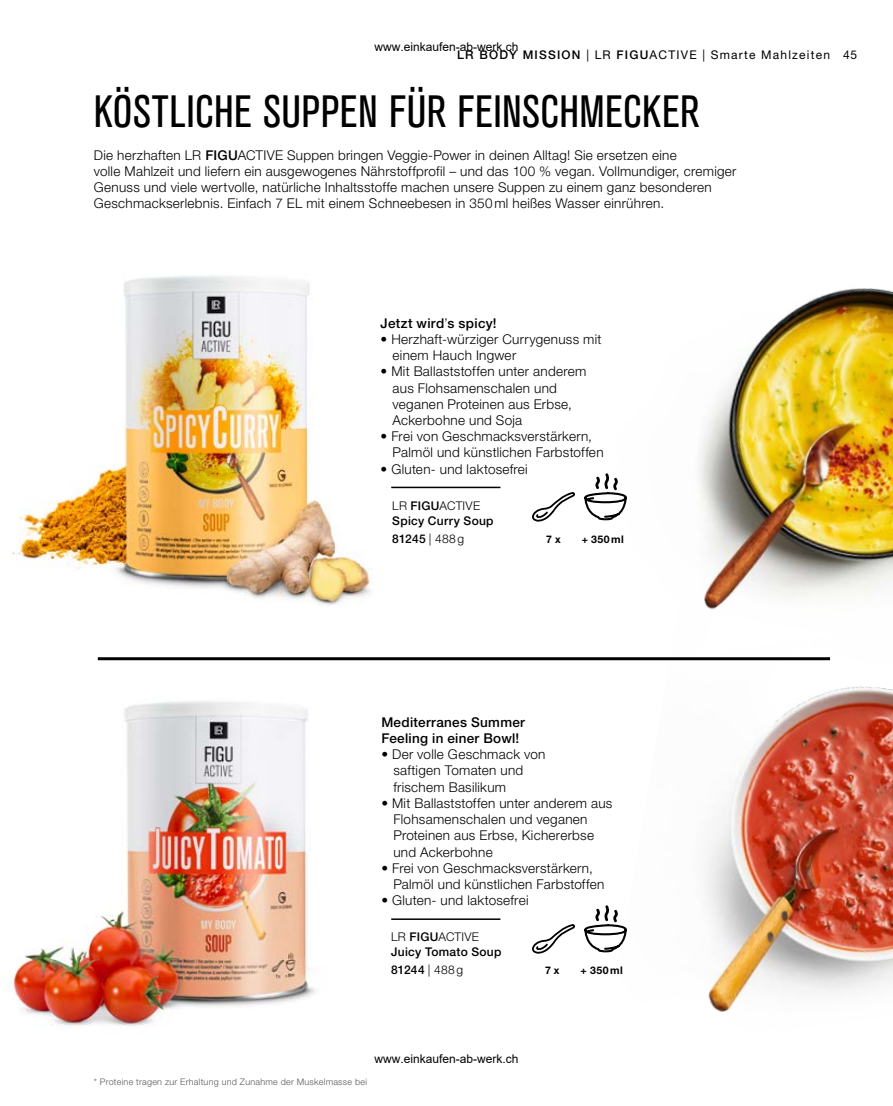
<style>
.page{position:relative;width:893px;height:1106px;background:#fff}
.page>*{position:absolute;margin:0;border:0;box-sizing:border-box;transform-origin:0 0}
.t1{font:condensed 45px "Akzidenz Grotesk BE";letter-spacing:.01em;color:#000}
.t2{font:300 13.5px/16.2px "Helvetica Neue LT Pro";letter-spacing:.02em;color:#000}
.t3{font:500 13.5px/16.2px "Helvetica Neue LT Pro";letter-spacing:.02em;color:#000}
.t4{font:500 12px/15px "Helvetica Neue LT Pro";letter-spacing:.025em;color:#000}
.t5{font:12px "Arial";color:#000}
.t6{font:12px "Helvetica Neue LT Pro";letter-spacing:.1em;color:#000}
.t7{font:700 10.5px "Helvetica Neue LT Pro";letter-spacing:.05em;color:#000}
.t8{font:300 9px "Helvetica Neue LT Pro";letter-spacing:.025em;color:#58595b}
.s1{font-weight:500}
.s2{font-weight:300}
.s3{font-weight:400}
</style>
<div class="page">
<img style="left:8px;top:701px;width:308px;height:325px">
<img style="left:12px;top:275px;width:416px;height:330px">
<img style="left:611px;top:657px;width:282px;height:355px">
<img style="left:699px;top:288px;width:194px;height:321px">
<hr style="left:391px;top:486px;width:109px;height:2px;background:#000">
<hr style="left:391px;top:918px;width:109px;height:2px;background:#000">
<svg style="left:532px;top:492px;width:43px;height:30px"></svg>
<svg style="left:584px;top:473px;width:43px;height:48px"></svg>
<svg style="left:532px;top:924px;width:43px;height:30px"></svg>
<svg style="left:584px;top:904px;width:44px;height:49px"></svg>
<hr style="left:98px;top:657px;width:732px;height:3px;background:#000">
<div style="left:372px;top:708px;width:249px;height:206px;background:#fff"></div>
<p class="t5" style="left:374px;top:39px;width:146px">www.einkaufen-ab-werk.ch</p>
<p class="t6" style="left:457px;top:47px;width:402px"><span class="s1">LR BODY MISSION</span> | LR <span class="s1">FIGU</span>ACTIVE | Smarte Mahlzeiten 45</p>
<h1 class="t1" style="left:94px;top:87px;width:608px">KÖSTLICHE SUPPEN FÜR FEINSCHMECKER</h1>
<p class="t2" style="left:94px;top:147px;width:644px">Die herzhaften LR <span class="s1">FIGU</span>ACTIVE Suppen bringen Veggie-Power in deinen Alltag! Sie ersetzen eine<br>volle Mahlzeit und liefern ein ausgewogenes Nährstoffprofil – und das 100 % vegan. Vollmundiger, cremiger Genuss und viele wertvolle, natürliche Inhaltsstoffe machen unsere Suppen zu einem ganz besonderen Geschmackserlebnis. Einfach 7 EL mit einem Schneebesen in 350 ml heißes Wasser einrühren.</p>
<p class="t3" style="left:381px;top:315px;width:118px">Jetzt wird<span class="s2">’</span>s spicy!</p>
<p class="t2" style="left:393px;top:331px;width:210px;text-indent:-12px">• Herzhaft-würziger Currygenuss mit einem Hauch Ingwer</p>
<p class="t2" style="left:393px;top:363px;width:195px;text-indent:-12px">• Mit Ballaststoffen unter anderem aus Flohsamenschalen und veganen Proteinen aus Erbse,<br>Ackerbohne und Soja</p>
<p class="t2" style="left:393px;top:428px;width:212px;text-indent:-12px">• Frei von Geschmacksverstärkern,<br>Palmöl und künstlichen Farbstoffen</p>
<p class="t2" style="left:381px;top:460px;width:149px">• Gluten- und laktosefrei</p>
<p class="t4" style="left:392px;top:498px;width:103px"><span class="s2">LR</span> FIGU<span class="s2">ACTIVE<br></span>Spicy Curry Soup</p>
<p class="t4" style="left:392px;top:531px;width:73px">81245 <span class="s2">| 488 g</span></p>
<p class="t7" style="left:546px;top:532px;width:16px">7 x</p>
<p class="t7" style="left:582px;top:532px;width:44px">+ 350ml</p>
<p class="t3" style="left:381px;top:714px;width:145px">Mediterranes Summer<br>Feeling in einer Bowl!</p>
<p class="t2" style="left:393px;top:746px;width:154px;text-indent:-12px"><span class="s3">•</span> Der volle Geschmack von saftigen Tomaten und frischem Basilikum</p>
<p class="t2" style="left:393px;top:794px;width:221px;text-indent:-12px">• Mit Ballaststoffen unter anderem aus<br>Flohsamenschalen und veganen<br>Proteinen aus Erbse, Kichererbse und Ackerbohne</p>
<p class="t2" style="left:393px;top:859px;width:212px;text-indent:-12px">• Frei von Geschmacksverstärkern,<br>Palmöl und künstlichen Farbstoffen</p>
<p class="t2" style="left:381px;top:892px;width:149px">• Gluten- und laktosefrei</p>
<p class="t4" style="left:391px;top:929px;width:112px"><span class="s2">LR</span> FIGU<span class="s2">ACTIVE<br></span>Juicy Tomato Soup</p>
<p class="t4" style="left:391px;top:962px;width:73px">81244 <span class="s2">| 488 g</span></p>
<p class="t7" style="left:545px;top:963px;width:16px">7 x</p>
<p class="t7" style="left:581px;top:963px;width:44px">+ 350ml</p>
<p class="t8" style="left:94px;top:1076px;width:275px">* Proteine tragen zur Erhaltung und Zunahme der Muskelmasse bei</p>
<p class="t5" style="left:374px;top:1050px;width:146px">www.einkaufen-ab-werk.ch</p>
</div>
